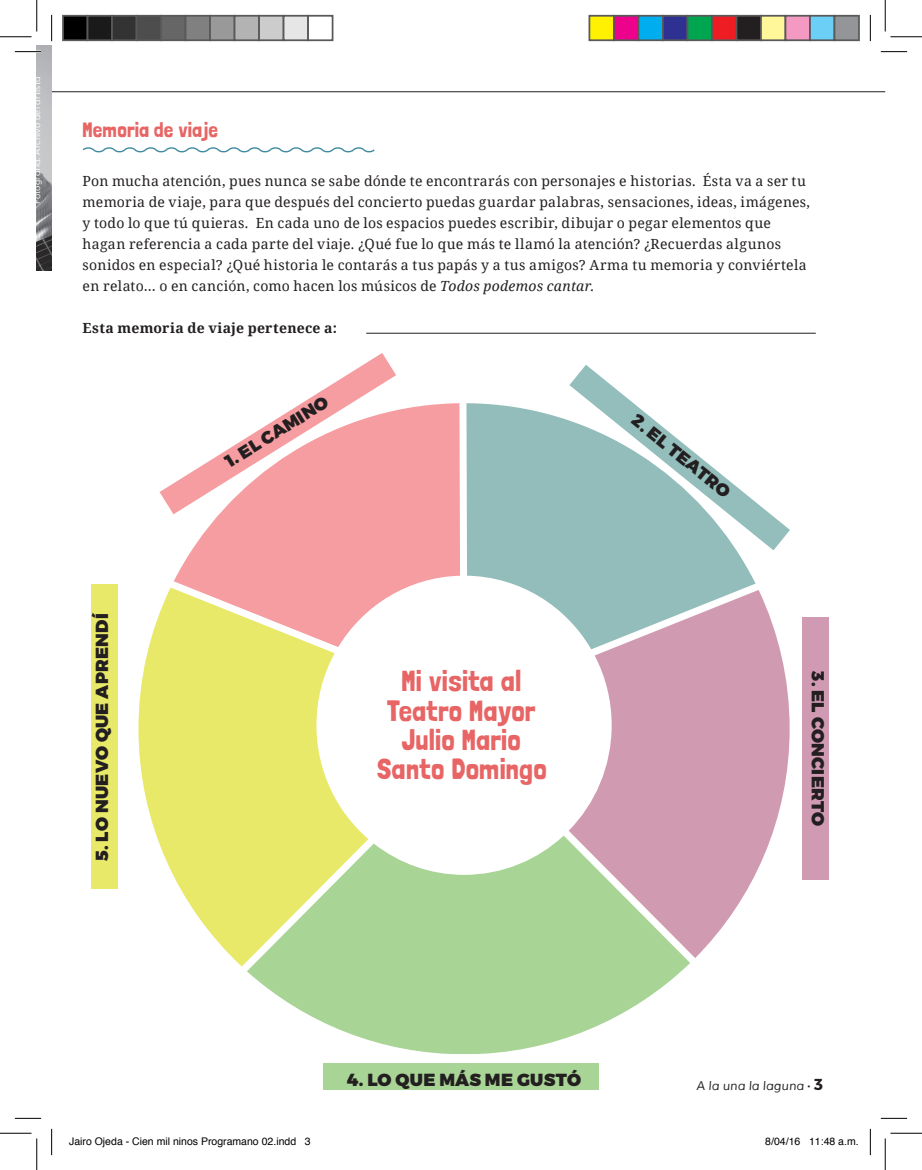
<style>
.page{position:relative;width:922px;height:1170px;background:#fff}
.page>*{position:absolute;margin:0;border:0;box-sizing:border-box;transform-origin:0 0}
.t1{font:29.22px/29.2px "Londrina Solid";color:#e76564;text-align:center}
.t2{font:21px "Londrina Solid";letter-spacing:.005em;color:#e76564}
.t3{font:900 17.5px "Montserrat";letter-spacing:.02em;color:#231f20}
.t4{font:14px/21px "Noto Serif";letter-spacing:.02em;color:#231f20}
.t5{font:700 14px "Noto Serif";letter-spacing:.02em;color:#231f20}
.t6{font:italic 12.25px "Muli";letter-spacing:.015em;color:#231f20}
.t7{font:10.5px "Helvetica";color:#000}
.t8{font:8.75px "Muli";letter-spacing:.02em;color:#fff}
.s1{font-style:italic}
.s2{font-family:"Montserrat";font-weight:700;font-style:normal;font-size:12.42px}
.s3{font-family:"Montserrat";font-weight:700;font-style:normal;font-size:15.92px}
</style>
<div class="page">
<hr style="left:37px;top:91px;width:848px;height:1px;background:#231f20">
<div style="left:323px;top:1064px;width:276px;height:26px;background:#a8d496"></div>
<img style="left:37px;top:46px;width:15px;height:224px">
<svg style="left:82px;top:147px;width:293px;height:6px"></svg>
<hr style="left:366px;top:333px;width:450px;height:1px;background:#231f20">
<svg style="left:569px;top:590px;width:220px;height:368px;fill:#d09bb0"></svg>
<svg style="left:466px;top:403px;width:289px;height:246px;fill:#92bdbb"></svg>
<svg style="left:247px;top:835px;width:443px;height:218px;fill:#a8d496"></svg>
<svg style="left:174px;top:403px;width:286px;height:209px;background:#f7a9ad"></svg>
<svg style="left:138px;top:587px;width:230px;height:379px;fill:#e8e969"></svg>
<div style="left:91px;top:585px;width:27px;height:304px;background:#e8e969"></div>
<svg style="left:160px;top:353px;width:236px;height:161px"></svg>
<svg style="left:569px;top:365px;width:221px;height:185px"></svg>
<div style="left:802px;top:617px;width:27px;height:263px;background:#d09ab3"></div>
<hr style="left:15px;top:51px;width:26px;height:2px;background:#fff">
<svg style="left:15px;top:51px;width:26px;height:1px"></svg>
<svg style="left:881px;top:51px;width:26px;height:1px"></svg>
<svg style="left:15px;top:1118px;width:26px;height:1px"></svg>
<svg style="left:881px;top:1118px;width:26px;height:1px"></svg>
<svg style="left:51px;top:15px;width:1px;height:26px"></svg>
<svg style="left:51px;top:1129px;width:1px;height:26px"></svg>
<svg style="left:870px;top:15px;width:1px;height:26px"></svg>
<svg style="left:870px;top:1129px;width:1px;height:26px"></svg>
<hr style="left:0;top:36px;width:32px;height:1px;background:#000">
<hr style="left:890px;top:36px;width:32px;height:1px;background:#000">
<hr style="left:0;top:1133px;width:32px;height:1px;background:#000">
<hr style="left:890px;top:1133px;width:32px;height:1px;background:#000">
<hr style="left:36px;top:0;width:1px;height:32px;background:#000">
<hr style="left:36px;top:1138px;width:1px;height:32px;background:#000">
<hr style="left:885px;top:0;width:1px;height:32px;background:#000">
<hr style="left:885px;top:1138px;width:1px;height:32px;background:#000">
<div style="left:63px;top:16px;width:25px;height:24px;background:#000"></div>
<div style="left:62px;top:15px;width:26px;height:26px;border:2px solid #595959"></div>
<div style="left:88px;top:16px;width:24px;height:24px;background:#1a1a1a"></div>
<div style="left:87px;top:15px;width:26px;height:26px;border:2px solid #595959"></div>
<div style="left:112px;top:16px;width:25px;height:24px;background:#333"></div>
<div style="left:111px;top:15px;width:26px;height:26px;border:2px solid #595959"></div>
<div style="left:137px;top:16px;width:24px;height:24px;background:#4d4d4d"></div>
<div style="left:136px;top:15px;width:26px;height:26px;border:2px solid #595959"></div>
<div style="left:161px;top:16px;width:25px;height:24px;background:#666"></div>
<div style="left:160px;top:15px;width:26px;height:26px;border:2px solid #595959"></div>
<div style="left:186px;top:16px;width:24px;height:24px;background:#808080"></div>
<div style="left:185px;top:15px;width:26px;height:26px;border:2px solid #595959"></div>
<div style="left:210px;top:16px;width:25px;height:24px;background:#999"></div>
<div style="left:209px;top:15px;width:26px;height:26px;border:2px solid #595959"></div>
<div style="left:235px;top:16px;width:24px;height:24px;background:#b3b3b3"></div>
<div style="left:234px;top:15px;width:26px;height:26px;border:2px solid #595959"></div>
<div style="left:259px;top:16px;width:25px;height:24px;background:#ccc"></div>
<div style="left:258px;top:15px;width:26px;height:26px;border:2px solid #595959"></div>
<div style="left:284px;top:16px;width:24px;height:24px;background:#e6e6e6"></div>
<div style="left:283px;top:15px;width:26px;height:26px;border:2px solid #595959"></div>
<div style="left:307px;top:15px;width:26px;height:26px;border:2px solid #595959"></div>
<div style="left:589px;top:16px;width:25px;height:24px;background:#fff101"></div>
<div style="left:588px;top:15px;width:27px;height:26px;border:2px solid #595959"></div>
<div style="left:614px;top:16px;width:24px;height:24px;background:#ed028c"></div>
<div style="left:613px;top:15px;width:26px;height:26px;border:2px solid #595959"></div>
<div style="left:638px;top:16px;width:25px;height:24px;background:#00aeef"></div>
<div style="left:637px;top:15px;width:27px;height:26px;border:2px solid #595959"></div>
<div style="left:663px;top:16px;width:24px;height:24px;background:#2e3092"></div>
<div style="left:662px;top:15px;width:26px;height:26px;border:2px solid #595959"></div>
<div style="left:687px;top:16px;width:25px;height:24px;background:#00a54f"></div>
<div style="left:686px;top:15px;width:27px;height:26px;border:2px solid #595959"></div>
<div style="left:712px;top:16px;width:24px;height:24px;background:#ee1d23"></div>
<div style="left:711px;top:15px;width:26px;height:26px;border:2px solid #595959"></div>
<div style="left:736px;top:16px;width:25px;height:24px;background:#231f20"></div>
<div style="left:735px;top:15px;width:27px;height:26px;border:2px solid #595959"></div>
<div style="left:761px;top:16px;width:24px;height:24px;background:#fff79a"></div>
<div style="left:760px;top:15px;width:26px;height:26px;border:2px solid #595959"></div>
<div style="left:785px;top:16px;width:25px;height:24px;background:#f499c2"></div>
<div style="left:784px;top:15px;width:27px;height:26px;border:2px solid #595959"></div>
<div style="left:810px;top:16px;width:24px;height:24px;background:#6bcff6"></div>
<div style="left:809px;top:15px;width:26px;height:26px;border:2px solid #595959"></div>
<div style="left:834px;top:16px;width:25px;height:24px;background:#939598"></div>
<div style="left:833px;top:15px;width:27px;height:26px;border:2px solid #595959"></div>
<p class="t8" style="left:32px;top:204px;width:129px;rotate:-90deg">Fotografía: Archivo del artista</p>
<h2 class="t2" style="left:83px;top:117px;width:137px">Memoria de viaje</h2>
<p class="t4" style="left:83px;top:170px;width:729px">Pon mucha atención, pues nunca se sabe dónde te encontrarás con personajes e historias. Ésta va a ser tu memoria de viaje, para que después del concierto puedas guardar palabras, sensaciones, ideas, imágenes, y todo lo que tú quieras. En cada uno de los espacios puedes escribir, dibujar o pegar elementos que hagan referencia a cada parte del viaje. ¿Qué fue lo que más te llamó la atención? ¿Recuerdas algunos sonidos en especial? ¿Qué historia le contarás a tus papás y a tus amigos? Arma tu memoria y conviértela en relato… o en canción, como hacen los músicos de <span class="s1">Todos podemos cantar.</span></p>
<p class="t5" style="left:83px;top:318px;width:256px">Esta memoria de viaje pertenece a:</p>
<p class="t3" style="left:221px;top:454px;width:120px;rotate:-32deg">1. EL CAMINO</p>
<p class="t3" style="left:641px;top:409px;width:122px;rotate:39deg">2. EL TEATRO</p>
<p class="t3" style="left:91px;top:861px;width:250px;rotate:-90deg">5. LO NUEVO QUE APRENDÍ</p>
<h1 class="t1" style="left:376px;top:666px;width:172px">Mi visita al<br>Teatro Mayor<br>Julio Mario<br>Santo Domingo</h1>
<p class="t3" style="left:829px;top:671px;width:157px;rotate:90deg">3. EL CONCIERTO</p>
<p class="t3" style="left:347px;top:1068px;width:236px">4. LO QUE MÁS ME GUSTÓ</p>
<p class="t6" style="left:696px;top:1078px;width:128px">A la una la laguna <span class="s2">·</span> <span class="s3">3</span></p>
<p class="t7" style="left:69px;top:1133px;width:243px">Jairo Ojeda - Cien mil ninos Programano 02.indd 3</p>
<p class="t7" style="left:765px;top:1133px;width:95px">8/04/16 11:48 a.m.</p>
</div>
